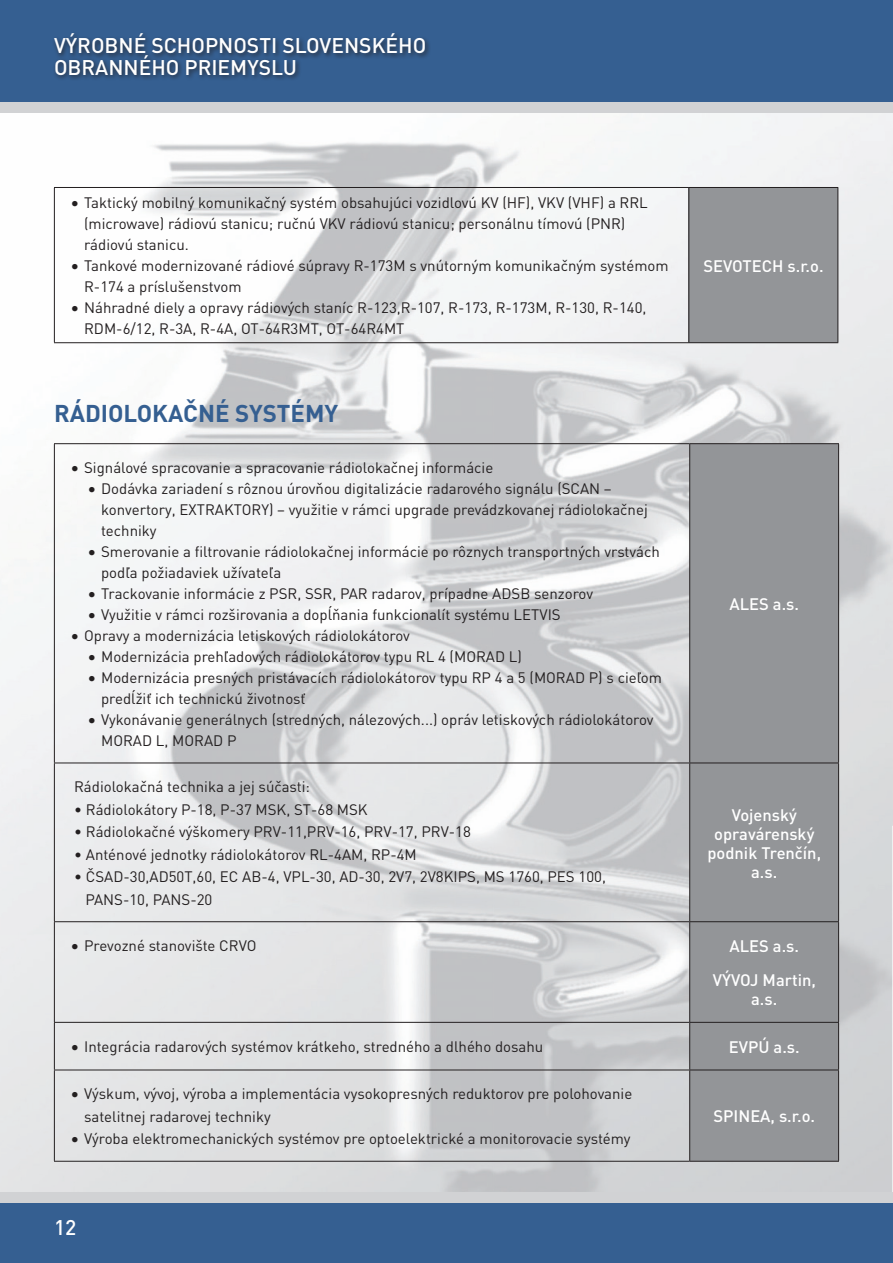
<style>
.page{position:relative;width:893px;height:1263px;background:#fff}
.page>*{position:absolute;margin:0;border:0;box-sizing:border-box;transform-origin:0 0}
.t1{font:700 24px "DINCE";letter-spacing:.085em;color:#355f91}
.t2{font:500 21px/21px "DINCE";color:#fff}
.t3{font:500 16.5px/19px "DINCE";color:#fff;text-align:center}
.t4{font:15px/21px "DINCE";color:#231f20}
</style>
<div class="page">
<img style="left:0;top:113px;width:893px;height:1080px">
<div style="left:0;top:0;width:893px;height:103px;background:#355f91"></div>
<div style="left:0;top:102px;width:893px;height:11px;background:#d1d2d4"></div>
<div style="left:0;top:1203px;width:893px;height:60px;background:#355f91"></div>
<div style="left:52px;top:31px;width:379px;height:50px;background:#231f20;opacity:.75"></div>
<div style="left:0;top:1193px;width:893px;height:10px;background:#d1d2d4"></div>
<div style="left:689px;top:187px;width:149px;height:156px;background:#939598"></div>
<hr style="left:54px;top:187px;width:635px;height:1px;background:#231f20">
<hr style="left:54px;top:188px;width:1px;height:154px;background:#231f20">
<hr style="left:689px;top:187px;width:149px;height:1px;background:#231f20">
<hr style="left:688px;top:188px;width:1px;height:154px;background:#231f20">
<hr style="left:837px;top:188px;width:1px;height:154px;background:#231f20">
<hr style="left:54px;top:342px;width:635px;height:1px;background:#231f20">
<hr style="left:689px;top:342px;width:149px;height:1px;background:#231f20">
<div style="left:690px;top:444px;width:148px;height:717px;background:#939598"></div>
<hr style="left:54px;top:443px;width:636px;height:1px;background:#231f20">
<hr style="left:54px;top:444px;width:1px;height:319px;background:#231f20">
<hr style="left:690px;top:443px;width:149px;height:1px;background:#231f20">
<hr style="left:689px;top:444px;width:1px;height:319px;background:#231f20">
<hr style="left:838px;top:444px;width:1px;height:319px;background:#231f20">
<hr style="left:54px;top:763px;width:636px;height:1px;background:#231f20">
<hr style="left:54px;top:763px;width:1px;height:158px;background:#231f20">
<hr style="left:690px;top:763px;width:149px;height:1px;background:#231f20">
<hr style="left:689px;top:763px;width:1px;height:158px;background:#231f20">
<hr style="left:838px;top:763px;width:1px;height:158px;background:#231f20">
<hr style="left:54px;top:921px;width:636px;height:1px;background:#231f20">
<hr style="left:54px;top:922px;width:1px;height:100px;background:#231f20">
<hr style="left:690px;top:921px;width:149px;height:1px;background:#231f20">
<hr style="left:689px;top:922px;width:1px;height:100px;background:#231f20">
<hr style="left:838px;top:922px;width:1px;height:100px;background:#231f20">
<hr style="left:54px;top:1022px;width:636px;height:1px;background:#231f20">
<hr style="left:54px;top:1023px;width:1px;height:46px;background:#231f20">
<hr style="left:690px;top:1022px;width:149px;height:1px;background:#231f20">
<hr style="left:689px;top:1023px;width:1px;height:46px;background:#231f20">
<hr style="left:838px;top:1023px;width:1px;height:46px;background:#231f20">
<hr style="left:54px;top:1069px;width:636px;height:1px;background:#231f20">
<hr style="left:54px;top:1070px;width:1px;height:91px;background:#231f20">
<hr style="left:690px;top:1069px;width:149px;height:1px;background:#231f20">
<hr style="left:689px;top:1070px;width:1px;height:91px;background:#231f20">
<hr style="left:838px;top:1070px;width:1px;height:91px;background:#231f20">
<hr style="left:54px;top:1161px;width:636px;height:1px;background:#231f20">
<hr style="left:690px;top:1161px;width:149px;height:1px;background:#231f20">
<h2 class="t2" style="left:54px;top:35px;width:374px">Výrobné schopnosti slovenského obranného priemyslu</h2>
<p class="t4" style="left:84px;top:192px;width:565px;text-indent:-13px">• Taktický mobilný komunikačný systém obsahujúci vozidlovú KV (HF), VKV (VHF) a RRL (microwave) rádiovú stanicu; ručnú VKV rádiovú stanicu; personálnu tímovú (PNR) rádiovú stanicu.</p>
<p class="t4" style="left:84px;top:255px;width:586px;text-indent:-13px">• Tankové modernizované rádiové súpravy R-173M s vnútorným komunikačným systémom<br>R-174 a príslušenstvom</p>
<p class="t4" style="left:84px;top:297px;width:564px;text-indent:-13px">• Náhradné diely a opravy rádiových staníc R-123,R-107, R-173, R-173M , R-130, R-140,<br>RDM</p>
<p class="t4" style="left:116px;top:318px;width:290px">-6/12, R-3A, R-4A, OT-64R3MT, OT-64R4MT</p>
<h1 class="t1" style="left:54px;top:398px;width:69px">RÁDIOLO</h1>
<h1 class="t1" style="left:152px;top:398px;width:186px">KAČNÉ SYSTÉMY</h1>
<p class="t4" style="left:71px;top:457px;width:423px">• Signálové spracovanie a spracovanie rádiolokačnej informácie</p>
<p class="t4" style="left:101px;top:478px;width:548px;text-indent:-13px">• Dodávka zariadení s rôznou úrovňou digitalizácie radarového signálu (SCAN – konvertory, EXTRAKTORY) – využitie v rámci upgrade prevádzkovanej rádiolokačnej techniky</p>
<p class="t4" style="left:101px;top:541px;width:560px;text-indent:-13px">• Smerovanie a filtrovanie rádiolokačnej informácie po rôznych transportných vrstvách podľa požiadaviek užívateľa</p>
<p class="t4" style="left:88px;top:583px;width:262px">• Trackovanie informácie z PSR, SSR, PAR</p>
<p class="t4" style="left:371px;top:583px;width:223px">radarov, prípadne ADSB senzorov</p>
<p class="t4" style="left:88px;top:604px;width:474px">• Využitie v rámci rozširovania a dopĺňania funkcionalít systému LETVIS</p>
<p class="t4" style="left:71px;top:625px;width:340px">• Opravy a modernizácia letiskových rádiolokátorov</p>
<p class="t4" style="left:88px;top:646px;width:398px">• Modernizácia prehľadových rádiolokátorov typu RL 4 (M ORAD</p>
<p class="t4" style="left:509px;top:646px;width:15px">L)</p>
<p class="t4" style="left:88px;top:667px;width:478px">• M odernizácia presných pristávacích rádiolokátorov typu RP 4 a 5 (M ORAD</p>
<p class="t4" style="left:589px;top:667px;width:75px">P) s cieľom</p>
<p class="t4" style="left:101px;top:688px;width:206px">predĺžiť ich technickú životnosť</p>
<p class="t4" style="left:101px;top:709px;width:554px;text-indent:-13px">• Vykonávanie generálnych (stredných, nálezových...) opráv letiskových rádiolokátorov<br>MORAD</p>
<p class="t4" style="left:156px;top:730px;width:49px">L, MORAD</p>
<p class="t4" style="left:227px;top:730px;width:9px">P</p>
<p class="t4" style="left:74px;top:776px;width:237px">Rádiolokačná technika a jej súčasti:</p>
<p class="t4" style="left:74px;top:798px;width:295px">• Rádiolokátory P-18, P-37 MSK, ST-68 MSK</p>
<p class="t4" style="left:74px;top:821px;width:189px">• Rádiolokačné výškomery PRV</p>
<p class="t4" style="left:281px;top:821px;width:36px">-11,PRV</p>
<p class="t4" style="left:334px;top:821px;width:40px">-16, PRV</p>
<p class="t4" style="left:392px;top:821px;width:40px">-17, PRV</p>
<p class="t4" style="left:449px;top:821px;width:24px">-18</p>
<p class="t4" style="left:74px;top:843px;width:341px">• Anténové jednotky rádiolokátorov R L-4AM , RP-4M</p>
<p class="t4" style="left:85px;top:865px;width:522px;line-height:22.5px;text-indent:-11px">• ČSAD-30,AD50T,60, EC AB-4, VPL-30, AD-30, 2V7, 2V8KIPS, MS 1760, PES 100,<br>PANS-10, PANS-20</p>
<p class="t3" style="left:703px;top:256px;width:11px">SEVOTECH</p>
<p class="t3" style="left:787px;top:256px;width:38px">s.r.o.</p>
<p class="t3" style="left:729px;top:594px;width:11px">ALES</p>
<p class="t3" style="left:773px;top:594px;width:28px">a.s.</p>
<p class="t3" style="left:707px;top:805px;width:115px">Vojenský opravárenský podnik Trenčín, a.s.</p>
<p class="t4" style="left:71px;top:935px;width:187px">• Prevozné stanovište CRVO</p>
<p class="t3" style="left:729px;top:936px;width:11px">ALES</p>
<p class="t3" style="left:773px;top:936px;width:28px">a.s.</p>
<p class="t3" style="left:713px;top:970px;width:11px">VÝVO</p>
<p class="t3" style="left:750px;top:970px;width:67px;text-align:left">J Martin, a.s.</p>
<p class="t4" style="left:71px;top:1035px;width:473px">• I ntegrácia radarových systémov krátkeho, stredného a dlhého dosahu</p>
<p class="t3" style="left:729px;top:1037px;width:72px">EVPÚ a.s.</p>
<p class="t4" style="left:84px;top:1082px;width:550px;line-height:22.5px;text-indent:-13px">• Výskum, vývoj, výroba a implementácia vysokopresných reduktorov pre polohovanie satelitnej radarovej techniky</p>
<p class="t4" style="left:71px;top:1128px;width:561px">• Výroba elektromechanických systémov pre optoelektrické a monitorovacie systémy</p>
<p class="t3" style="left:713px;top:1106px;width:11px">SPINEA</p>
<p class="t3" style="left:771px;top:1106px;width:46px">, s.r.o.</p>
<h2 class="t2" style="left:54px;top:1216px;width:24px">12</h2>
</div>
